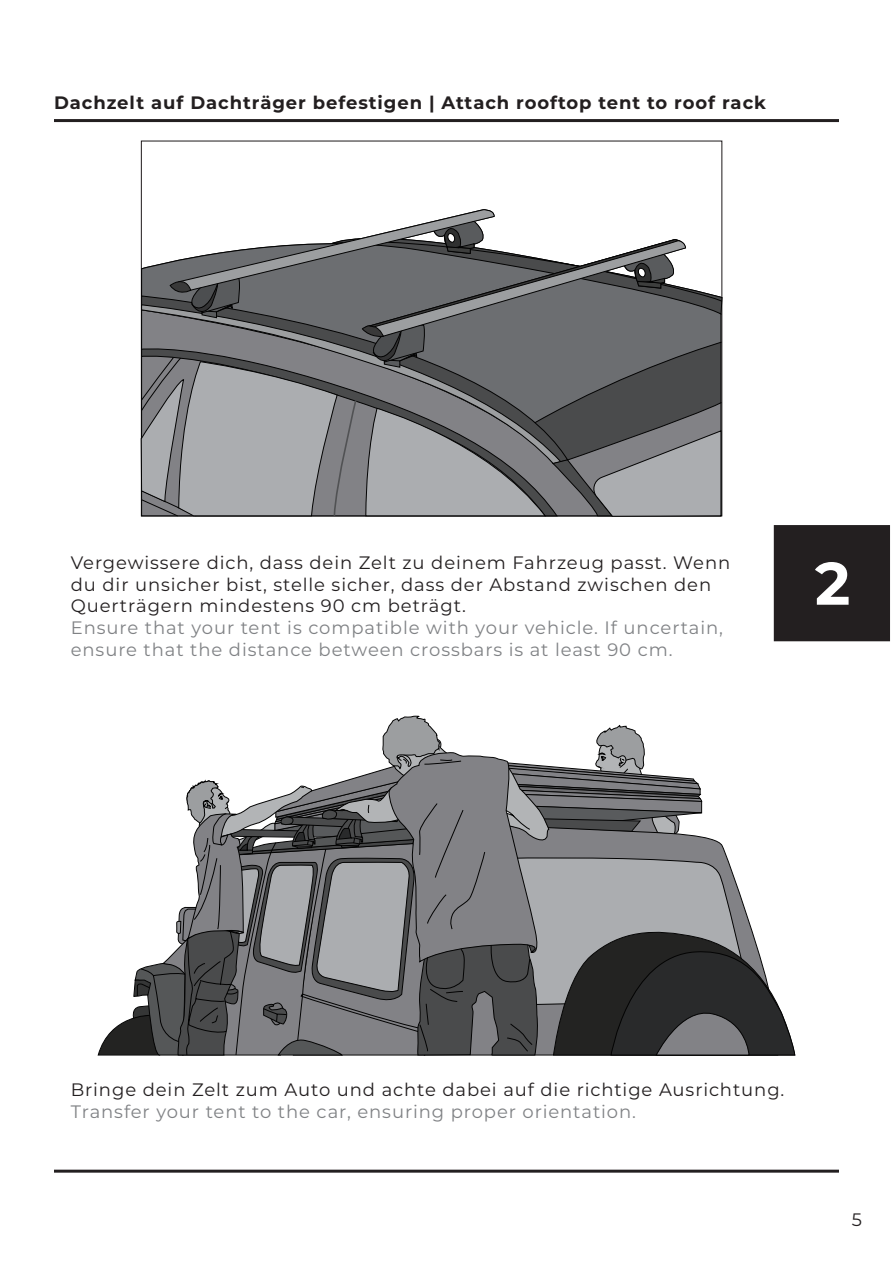
<style>
.page{position:relative;width:893px;height:1263px;background:#fff}
.page>*{position:absolute;margin:0;border:0;box-sizing:border-box;transform-origin:0 0}
.t1{font:700 60px "Montserrat";color:#fff}
.t2{font:18px/21.6px "Montserrat";letter-spacing:.05em;color:#231f20}
.t3{font:18px/21.6px "Montserrat";letter-spacing:.05em;color:#808285}
.t4{font:700 18px "Montserrat";letter-spacing:.05em;color:#231f20}
</style>
<div class="page">
<hr style="left:54px;top:119px;width:785px;height:3px;background:#231f20">
<hr style="left:54px;top:1170px;width:785px;height:3px;background:#231f20">
<svg style="left:141px;top:209px;width:582px;height:308px;background:#888a8c"></svg>
<svg style="left:98px;top:716px;width:697px;height:339px"></svg>
<div style="left:774px;top:526px;width:115px;height:114px;background:#231f20"></div>
<div style="left:774px;top:525px;width:116px;height:116px;border:2px solid #231f20"></div>
<p class="t4" style="left:54px;top:90px;width:713px">Dachzelt auf Dachträger befestigen | Attach rooftop tent to roof rack</p>
<p class="t2" style="left:71px;top:551px;width:661px">Vergewissere dich, dass dein Zelt zu deinem Fahrzeug passt. Wenn du dir unsicher bist, stelle sicher, dass der Abstand zwischen den<br>Querträgern mindestens 90 cm beträgt.</p>
<p class="t3" style="left:71px;top:616px;width:654px">Ensure that your tent is compatible with your vehicle. If uncertain, ensure that the distance between crossbars is at least 90 cm.</p>
<p class="t1" style="left:815px;top:540px;width:37px">2</p>
<p class="t2" style="left:71px;top:1078px;width:715px">Bringe dein Zelt zum Auto und achte dabei auf die richtige Ausrichtung.</p>
<p class="t3" style="left:71px;top:1100px;width:567px">Transfer your tent to the car, ensuring proper orientation.</p>
<p class="t2" style="left:852px;top:1208px;width:12px">5</p>
</div>
